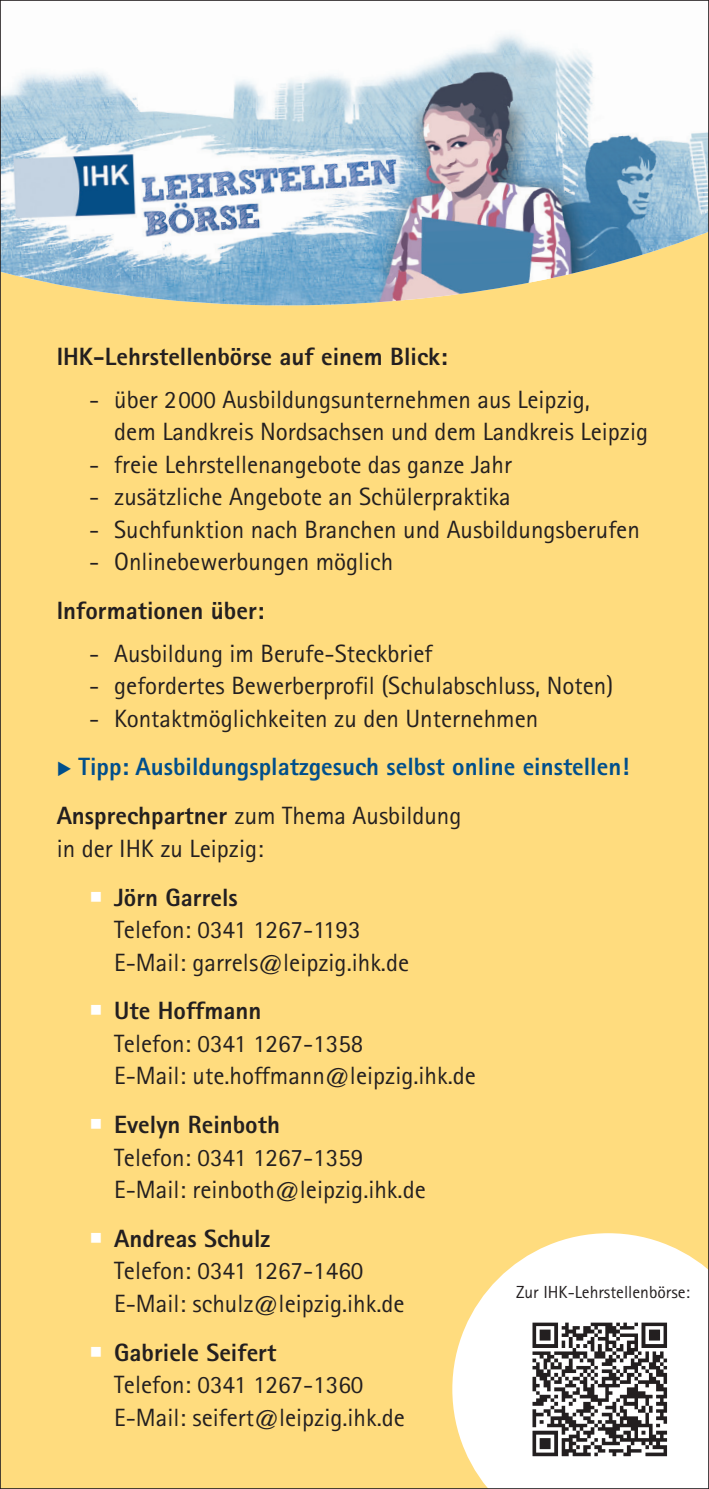
<style>
.page{position:relative;width:709px;height:1489px;background:#fff}
.page>*{position:absolute;margin:0;border:0;box-sizing:border-box;transform-origin:0 0}
.t1{font:25px/32.5px "Rotis Sans Serif";color:#231f20}
.t2{font:800 25px/48.8px "Rotis Sans Serif";color:#004f8c}
.t3{font:800 25px "Rotis Sans Serif";color:#231f20}
.t4{font:17.5px "Rotis Sans Serif";color:#231f20}
.s1{color:#231f20}
.s2{font-weight:400;color:#231f20}
.s3{color:#fff}
.s4{font-weight:800}
</style>
<div class="page">
<div style="left:0;top:0;width:709px;height:1488px;background:#ffdc7e"></div>
<img style="left:2px;top:2px;width:705px;height:304px">
<svg style="left:452px;top:1233px;width:255px;height:253px;fill:#fff"></svg>
<img style="left:530px;top:1318px;width:140px;height:140px">
<p class="t3" style="left:57px;top:341px;width:392px">IHK-Lehrstellenbörse auf einem Blick:</p>
<p class="t1" style="left:114px;top:383px;width:535px;text-indent:-25px">- über 2000 Ausbildungsunternehmen aus Leipzig,<br>dem Landkreis Nordsachsen und dem Landkreis Leipzig</p>
<p class="t1" style="left:89px;top:448px;width:424px">- freie Lehrstellenangebote das ganze Jahr</p>
<p class="t1" style="left:89px;top:480px;width:423px">- zusätzliche Angebote an Schülerpraktika</p>
<p class="t1" style="left:89px;top:513px;width:552px">- Suchfunktion nach Branchen und Ausbildungsberufen</p>
<p class="t1" style="left:89px;top:545px;width:306px">- Onlinebewerbungen möglich</p>
<p class="t3" style="left:57px;top:594px;width:209px">Informationen über:</p>
<p class="t1" style="left:89px;top:636px;width:344px">- Ausbildung im Berufe-Steckbrief</p>
<p class="t1" style="left:89px;top:669px;width:525px">- gefordertes Bewerberprofil (Schulabschluss, Noten)</p>
<p class="t1" style="left:89px;top:701px;width:450px">- Kontaktmöglichkeiten zu den Unternehmen</p>
<p class="t2" style="left:57px;top:742px;width:574px">◆ Tipp: Ausbildungsplatzgesuch selbst online einstellen!<br><span class="s1">Ansprechpartner</span> <span class="s2">zum Thema Ausbildung</span></p>
<p class="t1" style="left:57px;top:831px;width:208px">in der IHK zu Leipzig:</p>
<p class="t1" style="left:114px;top:880px;width:296px;text-indent:-25px"><span class="s3">○</span> <span class="s4">Jörn Garrels<br></span>Telefon: 0341 1267-1193<br>E-Mail: garrels@leipzig.ihk.de</p>
<p class="t1" style="left:114px;top:994px;width:363px;text-indent:-25px"><span class="s3">○</span> <span class="s4">Ute Hoffmann<br></span>Telefon: 0341 1267-1358<br>E-Mail: ute.hoffmann@leipzig.ihk.de</p>
<p class="t1" style="left:114px;top:1108px;width:313px;text-indent:-25px"><span class="s3">○</span> <span class="s4">Evelyn Reinboth<br></span>Telefon: 0341 1267-1359<br>E-Mail: reinboth@leipzig.ihk.de</p>
<p class="t1" style="left:114px;top:1221px;width:292px;text-indent:-25px"><span class="s3">○</span> <span class="s4">Andreas Schulz<br></span>Telefon: 0341 1267-1460<br>E-Mail: schulz@leipzig.ihk.de</p>
<p class="t1" style="left:114px;top:1335px;width:292px;text-indent:-25px"><span class="s3">○</span> <span class="s4">Gabriele Seifert<br></span>Telefon: 0341 1267-1360<br>E-Mail: seifert@leipzig.ihk.de</p>
<p class="t4" style="left:516px;top:1281px;width:175px">Zur IHK-Lehrstellenbörse:</p>
</div>
